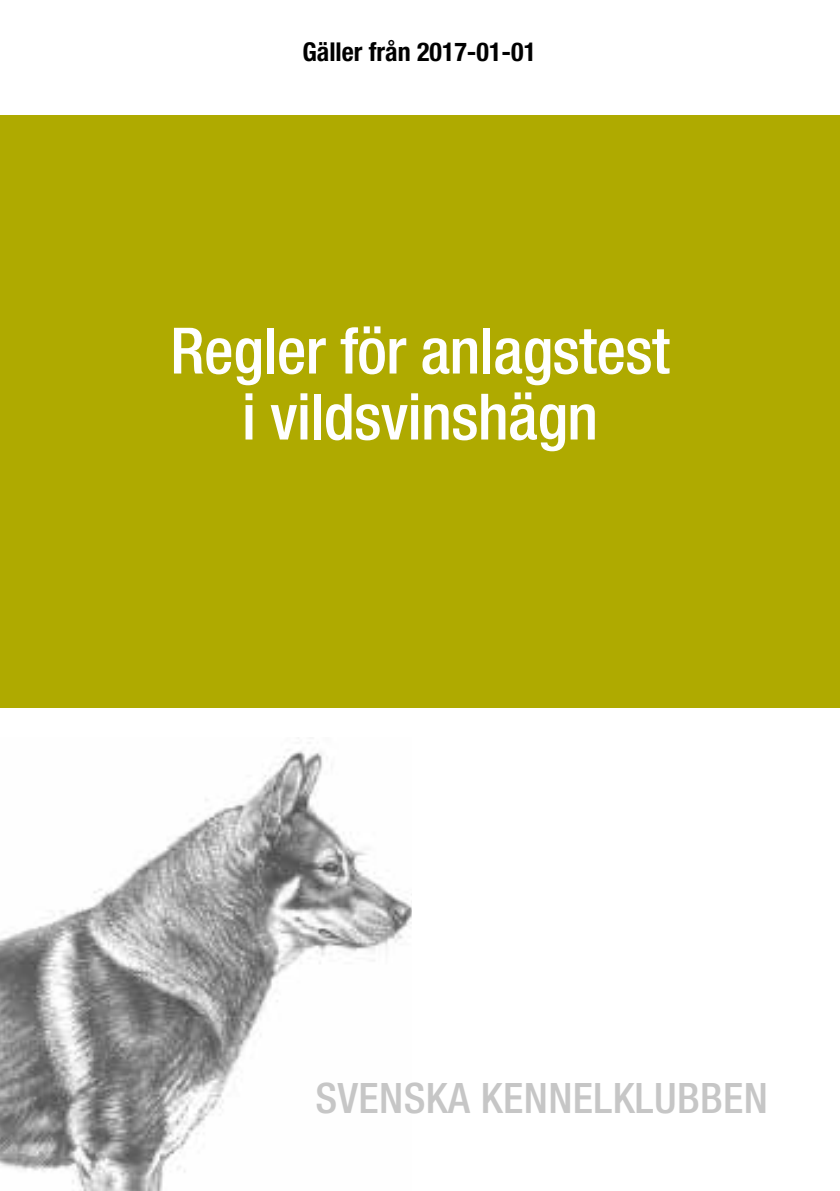
<style>
.page{position:relative;width:840px;height:1191px;background:#fff}
.page>*{position:absolute;margin:0;border:0;box-sizing:border-box;transform-origin:0 0}
.t1{font:500 condensed 64px/66px "Helvetica Neue LT Std";letter-spacing:-.01em;color:#fff;text-align:center}
.t2{font:500 condensed 42px "Helvetica Neue LT Std";letter-spacing:.01em;color:#c6c6c6}
.t3{font:700 condensed 26px "Helvetica Neue LT Std";color:#000}
</style>
<div class="page">
<img style="left:0;top:750px;width:411px;height:441px">
<div style="left:0;top:115px;width:839px;height:592px;background:#afaa00"></div>
<p class="t3" style="left:302px;top:36px;width:235px">Gäller från 2017-01-01</p>
<p class="t1" style="left:170px;top:317px;width:501px">Regler för anlagstest i vildsvinshägn</p>
<p class="t2" style="left:315px;top:1073px;width:453px">SVENSKA KENNELKLUBBEN</p>
</div>
